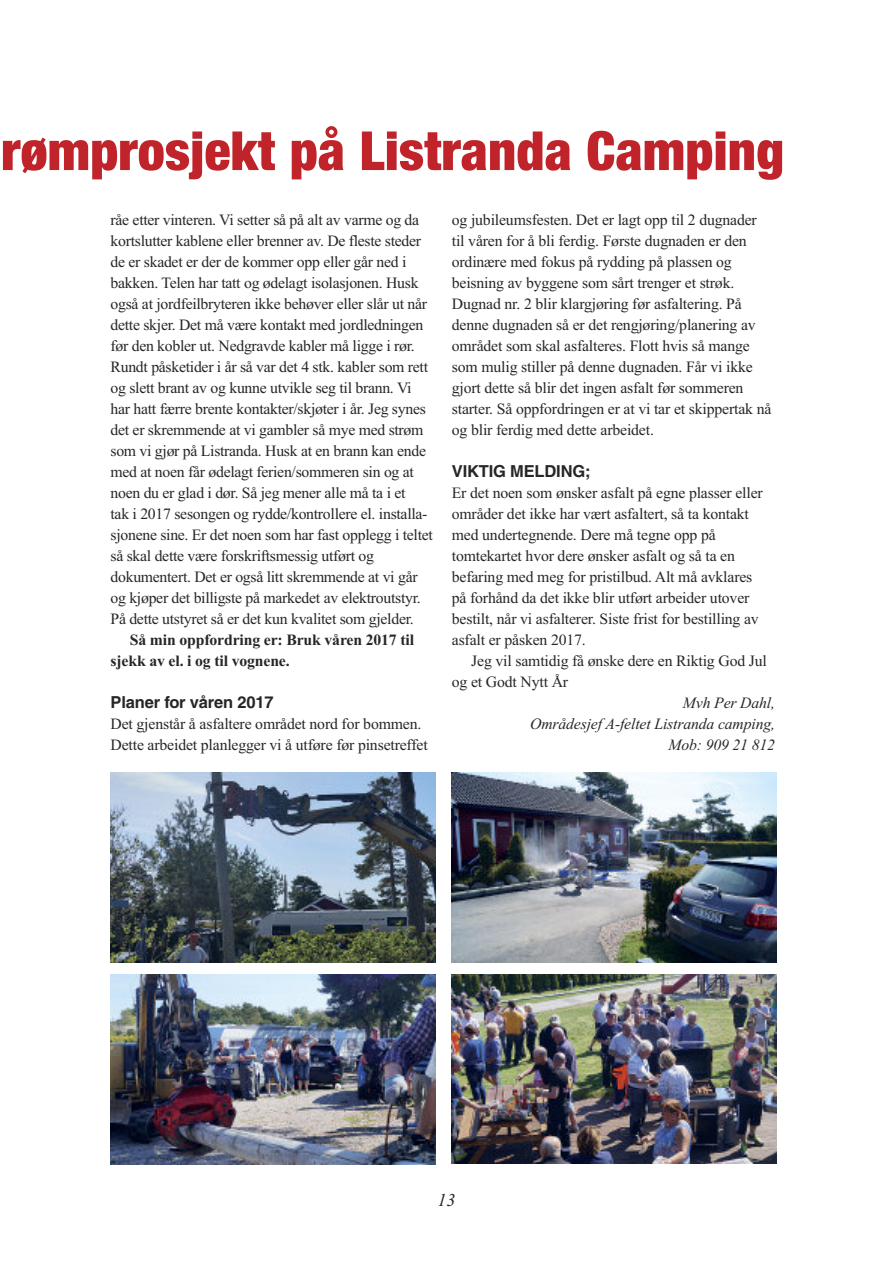
<style>
.page{position:relative;width:893px;height:1263px;background:#fff}
.page>*{position:absolute;margin:0;border:0;box-sizing:border-box;transform-origin:0 0}
.t1{font:900 condensed 54px "Helvetica Neue";letter-spacing:.005em;color:#c0242a}
.t2{font:italic 18px "Times New Roman";color:#272627}
.t3{font:700 16.5px "Helvetica";letter-spacing:-.01em;color:#272627}
.t4{font:15.75px/21px "Times New Roman";letter-spacing:-.01em;color:#272627}
.t5{font:700 15.75px/21px "Times New Roman";letter-spacing:-.01em;color:#272627}
.t6{font:italic 15.75px/21px "Times New Roman";letter-spacing:-.01em;color:#272627;text-align:right}
</style>
<div class="page">
<img style="left:452px;top:773px;width:324px;height:190px">
<img style="left:110px;top:773px;width:326px;height:189px">
<img style="left:451px;top:974px;width:325px;height:190px">
<img style="left:110px;top:974px;width:325px;height:190px">
<h1 class="t1" style="left:1px;top:118px;width:784px">rømprosjekt på Listranda Camping</h1>
<p class="t4" style="left:111px;top:209px;width:324px">råe etter vinteren. Vi setter så på alt av varme og da kortslutter kablene eller brenner av. De fleste steder de er skadet er der de kommer opp eller går ned i bakken. Telen har tatt og ødelagt isolasjonen. Husk også at jordfeilbryteren ikke behøver eller slår ut når dette skjer. Det må være kontakt med jordledningen før den kobler ut. Nedgravde kabler må ligge i rør.<br>Rundt påsketider i år så var det 4 stk. kabler som rett og slett brant av og kunne utvikle seg til brann. Vi har hatt færre brente kontakter/skjøter i år. Jeg synes det er skremmende at vi gambler så mye med strøm som vi gjør på Listranda. Husk at en brann kan ende med at noen får ødelagt ferien/sommeren sin og at noen du er glad i dør. Så jeg mener alle må ta i et<br>tak i 2017 sesongen og rydde/kontrollere el. installa&shy;sjonene sine. Er det noen som har fast opplegg i teltet så skal dette være forskriftsmessig utført og dokumentert. Det er også litt skremmende at vi går og kjøper det billigste på markedet av elektroutstyr.<br>På dette utstyret så er det kun kvalitet som gjelder.</p>
<p class="t5" style="left:111px;top:629px;width:305px;text-indent:19px">Så min oppfordring er: Bruk våren 2017 til sjekk av el. i og til vognene.</p>
<p class="t3" style="left:111px;top:696px;width:165px">Planer for våren 2017</p>
<p class="t4" style="left:111px;top:713px;width:319px">Det gjenstår å asfaltere området nord for bommen.<br>Dette arbeidet planlegger vi å utføre før pinsetreffet</p>
<p class="t4" style="left:452px;top:209px;width:321px">og jubileumsfesten. Det er lagt opp til 2 dugnader til våren for å bli ferdig. Første dugnaden er den ordinære med fokus på rydding på plassen og beisning av byggene som sårt trenger et strøk.<br>Dugnad nr. 2 blir klargjøring før asfaltering. På denne dugnaden så er det rengjøring/planering av området som skal asfalteres. Flott hvis så mange som mulig stiller på denne dugnaden. Får vi ikke gjort dette så blir det ingen asfalt før sommeren starter. Så oppfordringen er at vi tar et skippertak nå og blir ferdig med dette arbeidet.</p>
<p class="t3" style="left:452px;top:465px;width:140px">VIKTIG MELDING;</p>
<p class="t4" style="left:452px;top:482px;width:312px">Er det noen som ønsker asfalt på egne plasser eller områder det ikke har vært asfaltert, så ta kontakt med undertegnende. Dere må tegne opp på tomtekartet hvor dere ønsker asfalt og så ta en befaring med meg for pristilbud. Alt må avklares på forhånd da det ikke blir utført arbeider utover bestilt, når vi asfalterer. Siste frist for bestilling av asfalt er påsken 2017.</p>
<p class="t4" style="left:452px;top:650px;width:317px;text-indent:19px">Jeg vil samtidig få ønske dere en Riktig God Jul og et Godt Nytt År</p>
<p class="t6" style="left:530px;top:692px;width:246px">Mvh Per Dahl,<br>Områdesjef A-feltet Listranda camping,<br>Mob: 909 21 812</p>
<p class="t2" style="left:437px;top:1190px;width:19px">13</p>
</div>
